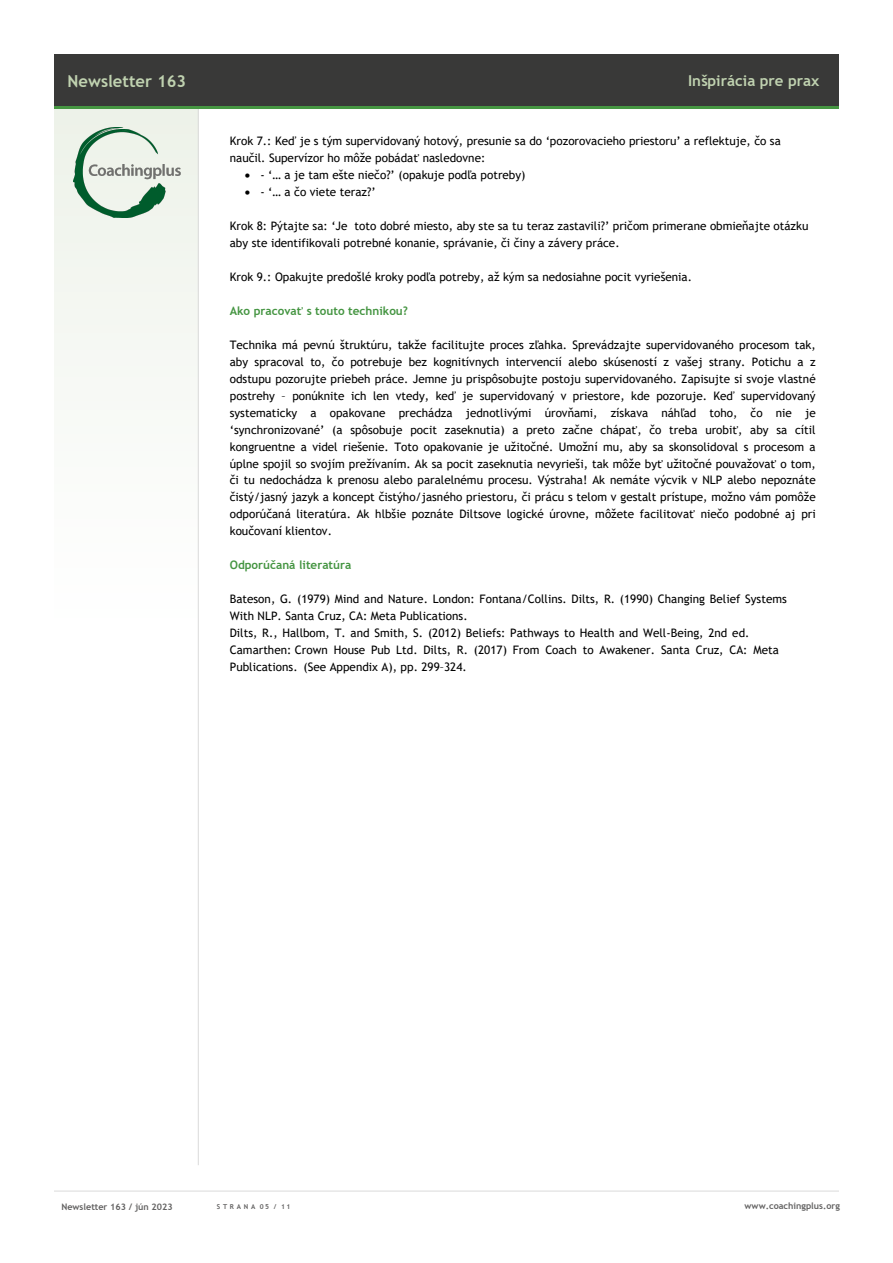
<style>
.page{position:relative;width:893px;height:1263px;background:#fff}
.page>*{position:absolute;margin:0;border:0;box-sizing:border-box;transform-origin:0 0}
.t1{font:700 16.5px "Trebuchet MS";color:#c0d2b0}
.t2{font:700 15px "Trebuchet MS";color:#c0d2b0}
.t3{font:11.7px/17px "Trebuchet MS";color:#000}
.t4{font:700 11.7px "Trebuchet MS";color:#459542}
.t5{font:700 9px "Trebuchet MS";color:#646363}
.t6{font:700 6.75px "Trebuchet MS";letter-spacing:.405em;color:#646363}
.s1{font-style:inherit}
</style>
<div class="page">
<div style="left:54px;top:106px;width:145px;height:525px;background:#f7f9f6"></div>
<hr style="left:54px;top:1191px;width:785px;height:1px;background:#dadada">
<hr style="left:198px;top:108px;width:1px;height:1057px;background:#dadada">
<div style="left:54px;top:54px;width:785px;height:53px;background:#393938"></div>
<hr style="left:54px;top:106px;width:785px;height:3px;background:#469642">
<img style="left:74px;top:127px;width:106px;height:91px">
<h1 class="t1" style="left:68px;top:70px;width:120px">Newsletter 163</h1>
<p class="t2" style="left:688px;top:71px;width:133px">Inšpirácia pre prax</p>
<p class="t3" style="left:230px;top:132px;width:553px">Krok 7.: Keď je s tým supervidovaný hotový, presunie sa do ‘pozorovacieho priestoru’ a reflektuje, čo sa naučil. Supervízor ho môže pobádať nasledovne:</p>
<p class="t3" style="left:245px;top:166px;width:282px">• - ‘… a je tam ešte niečo?’ (opakuje podľa potreby)</p>
<p class="t3" style="left:245px;top:183px;width:132px">• - ‘… a čo viete teraz?’</p>
<p class="t3" style="left:230px;top:217px;width:580px">Krok 8: Pýtajte sa: ‘Je toto dobré miesto, aby ste sa tu teraz zastavili?’ pričom primerane obmieňajte otázku aby ste identifikovali potrebné konanie, správanie, či činy a závery práce.</p>
<p class="t3" style="left:230px;top:268px;width:464px">Krok 9.: Opakujte predošlé kroky podľa potreby, až kým sa nedosiahne pocit vyriešenia.</p>
<p class="t4" style="left:230px;top:303px;width:180px">Ako pracovať s touto technikou?</p>
<p class="t3" style="left:230px;top:336px;width:587px;text-align:justify">Technika má pevnú štruktúru, takže facilitujte proces zľahka. Sprevádzajte supervidovaného procesom tak, aby spracoval to, čo potrebuje bez kognitívnych intervencií alebo skúseností z vašej strany. Potichu a z odstupu pozorujte priebeh práce. Jemne ju prispôsobujte postoju supervidovaného. Zapisujte si svoje vlastné postrehy – ponúknite ich len vtedy, keď je supervidovaný v priestore, kde pozoruje. Keď supervidovaný systematicky a opakovane prechádza jednotlivými úrovňami, získava náhľad toho, čo nie je ‘synchronizované’ (a spôsobuje pocit zaseknutia) a preto začne chápať, čo treba urobiť, aby sa cítil kongruentne a videl riešenie. Toto opakovanie je užitočné. Umožní mu, aby sa skonsolidoval s procesom a úplne spojil so svojím prežívaním. Ak sa pocit zaseknutia nevyrieši, tak môže byť užitočné pouvažovať o tom, či tu nedochádza k prenosu alebo paralelnému procesu. Výstraha! Ak nemáte výcvik v NLP alebo nepoznáte čistý/jasný jazyk a koncept čistýho/jasného priestoru, či prácu s telom v gestalt prístupe, možno vám pomôže odporúčaná literatúra. Ak hlbšie poznáte Diltsove logické úrovne, môžete facilitovať niečo podobné aj pri koučovaní klientov.</p>
<p class="t4" style="left:230px;top:558px;width:123px">Odporúčaná literatúra</p>
<p class="t3" style="left:230px;top:590px;width:558px">Bateson, G. (1979) Mind and Nature. London: Fontana/Collins. Dilts, R. (1990) Changing Belief Systems With NLP. Santa Cruz, CA: Meta Publications.<br>Dilts, R., Hallbom, T. and Smith, S. (2012) Beliefs: Pathways to Health and Well-Being, 2nd ed.<br>Camarthen: Crown House Pub Ltd. Dilts, R. (2017) From Coach to Awakener. Santa Cruz, CA: Meta Publications. (See Appendix A), pp. 299–324.</p>
<p class="t5" style="left:61px;top:1201px;width:113px">Newsletter 16<span class="s1">3</span> / <span class="s1">jún</span> 2023</p>
<p class="t6" style="left:217px;top:1202px;width:75px">STRANA <span class="s1">05</span> / <span class="s1">11</span></p>
<p class="t5" style="left:745px;top:1200px;width:97px">www.coachingplus.org</p>
</div>
